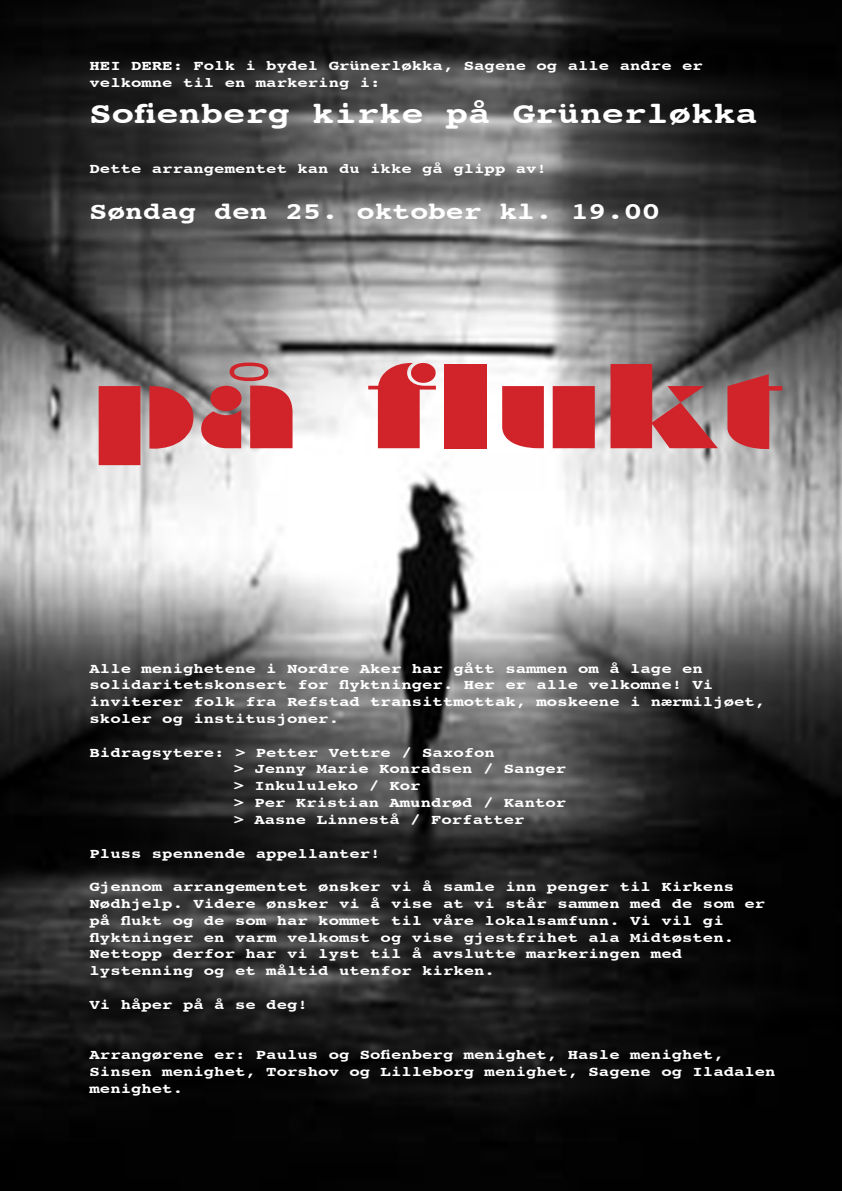
<style>
.page{position:relative;width:842px;height:1191px;background:#fff}
.page>*{position:absolute;margin:0;border:0;box-sizing:border-box;transform-origin:0 0}
.t1{font:110px "Braggadocio";color:#d1232a;scale:1.24 1}
.t2{font:700 30px "Courier";color:#fff;scale:1.24 1}
.t3{font:700 24px "Courier";color:#fff;scale:1.24 1}
.t4{font:700 14px/16.8px "Courier";color:#fff;scale:1.24 1}
</style>
<div class="page">
<img style="left:0;top:0;width:842px;height:1191px">
<p class="t4" style="left:90px;top:57px;width:496px">HEI DERE: Folk i bydel Grünerløkka, Sagene og alle andre er</p>
<p class="t4" style="left:90px;top:73px;width:236px">velkomne til en markering i:</p>
<p class="t2" style="left:90px;top:89px;width:540px">Sofienberg kirke på Grünerløkka</p>
<p class="t4" style="left:90px;top:160px;width:370px">Dette arrangementet kan du ikke gå glipp av!</p>
<p class="t3" style="left:90px;top:192px;width:461px">Søndag den 25. oktober kl. 19.00</p>
<p class="t1" style="left:90px;top:340px;width:560px">på flukt</p>
<p class="t4" style="left:90px;top:659px;width:496px">Alle menighetene i Nordre Aker har gått sammen om å lage en</p>
<p class="t4" style="left:90px;top:676px;width:504px">solidaritetskonsert for flyktninger. Her er alle velkomne! Vi</p>
<p class="t4" style="left:90px;top:693px;width:546px">inviterer folk fra Refstad transittmottak, moskeene i nærmiljøet, skoler og institusjoner.</p>
<p class="t4" style="left:90px;top:743px;width:328px">Bidragsytere: &gt; Petter Vettre / Saxofon</p>
<p class="t4" style="left:234px;top:760px;width:270px">&gt; Jenny Marie Konradsen / Sanger</p>
<p class="t4" style="left:234px;top:777px;width:152px">&gt; Inkululeko / Kor</p>
<p class="t4" style="left:234px;top:793px;width:270px">&gt; Per Kristian Amundrød / Kantor</p>
<p class="t4" style="left:234px;top:810px;width:236px">&gt; Aasne Linnestå / Forfatter</p>
<p class="t4" style="left:90px;top:844px;width:236px">Pluss spennende appellanter!</p>
<p class="t4" style="left:90px;top:877px;width:521px">Gjennom arrangementet ønsker vi å samle inn penger til Kirkens</p>
<p class="t4" style="left:90px;top:894px;width:546px">Nødhjelp. Videre ønsker vi å vise at vi står sammen med de som er på flukt og de som har kommet til våre lokalsamfunn. Vi vil gi</p>
<p class="t4" style="left:90px;top:928px;width:521px">flyktninger en varm velkomst og vise gjestfrihet ala Midtøsten.</p>
<p class="t4" style="left:90px;top:945px;width:479px">Nettopp derfor har vi lyst til å avslutte markeringen med</p>
<p class="t4" style="left:90px;top:961px;width:328px">lystenning og et måltid utenfor kirken.</p>
<p class="t4" style="left:90px;top:995px;width:178px">Vi håper på å se deg!</p>
<p class="t4" style="left:90px;top:1045px;width:513px">Arrangørene er: Paulus og Sofienberg menighet, Hasle menighet,</p>
<p class="t4" style="left:90px;top:1062px;width:555px">Sinsen menighet, Torshov og Lilleborg menighet, Sagene og Iladalen menighet.</p>
</div>
